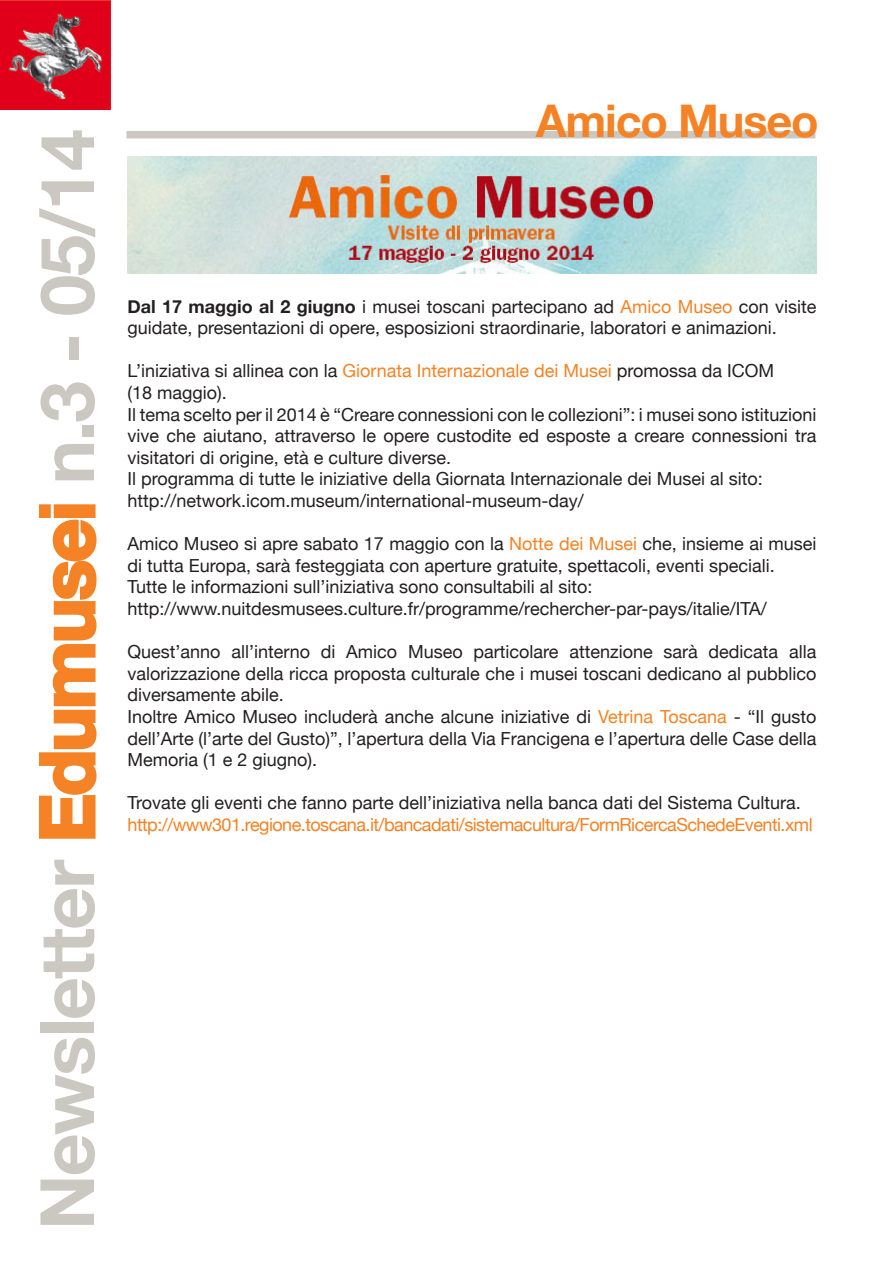
<style>
.page{position:relative;width:893px;height:1263px;background:#fff}
.page>*{position:absolute;margin:0;border:0;box-sizing:border-box;transform-origin:0 0}
.bandella{font:700 75px "Helvetica Neue";letter-spacing:-.025em;color:#cbc8c2}
.titolo{font:700 45px "Helvetica Neue";letter-spacing:-.025em;color:#f58224}
.testo{font:18px/21.6px "Helvetica Neue";color:#231f20;text-align:justify}
.testo-2{font:18px "Helvetica Neue";letter-spacing:-.03em;color:#f58224}
.s1{color:#f58224}
.s2{font-weight:700}
</style>
<div class="page">
<img style="left:0;top:0;width:111px;height:109px">
<svg style="left:39px;top:504px;width:58px;height:335px"></svg>
<div style="left:126px;top:131px;width:689px;height:7px;background:#cbc8c2"></div>
<img style="left:128px;top:156px;width:688px;height:118px">
<p class="bandella" style="left:21px;top:1230px;width:1102px;rotate:-90deg">Newsletter <span class="s1">Edumusei</span> n.3 - 05/14</p>
<p class="titolo" style="left:536px;top:94px;width:284px">Amico Museo</p>
<p class="testo" style="left:128px;top:295px;width:690px"><span class="s2">Dal 17 maggio al 2 giugno</span> i musei toscani partecipano ad <span class="s1">Amico Museo</span> con visite guidate, presentazioni di opere, esposizioni straordinarie, laboratori e animazioni.</p>
<p class="testo" style="left:128px;top:360px;width:648px">L’iniziativa si allinea con la <span class="s1">Giornata Internazionale dei Musei</span> promossa da ICOM</p>
<p class="testo" style="left:128px;top:382px;width:101px">(18 maggio).</p>
<p class="testo" style="left:128px;top:403px;width:690px">Il tema scelto per il 2014 è “Creare connessioni con le collezioni”: i musei sono istituzioni vive che aiutano, attraverso le opere custodite ed esposte a creare connessioni tra visitatori di origine, età e culture diverse.</p>
<p class="testo" style="left:128px;top:468px;width:637px">Il programma di tutte le iniziative della Giornata Internazionale dei Musei al sito:</p>
<p class="testo" style="left:128px;top:490px;width:458px">http://network.icom.museum/international-museum-day/</p>
<p class="testo" style="left:128px;top:533px;width:690px">Amico Museo si apre sabato 17 maggio con la <span class="s1">Notte dei Musei</span> che, insieme ai musei di tutta Europa, sarà festeggiata con aperture gratuite, spettacoli, eventi speciali.</p>
<p class="testo" style="left:128px;top:576px;width:467px">Tutte le informazioni sull’iniziativa sono consultabili al sito:</p>
<p class="testo" style="left:128px;top:598px;width:641px">http://www.nuitdesmusees.culture.fr/programme/rechercher-par-pays/italie/ITA/</p>
<p class="testo" style="left:128px;top:641px;width:690px">Quest’anno all’interno di Amico Museo particolare attenzione sarà dedicata alla valorizzazione della ricca proposta culturale che i musei toscani dedicano al pubblico diversamente abile.</p>
<p class="testo" style="left:128px;top:706px;width:690px">Inoltre Amico Museo includerà anche alcune iniziative di <span class="s1">Vetrina Toscana</span> - “Il gusto dell’Arte (l’arte del Gusto)”, l’apertura della Via Francigena e l’apertura delle Case della Memoria (1 e 2 giugno).</p>
<p class="testo" style="left:128px;top:792px;width:675px">Trovate gli eventi che fanno parte dell’iniziativa nella banca dati del Sistema Cultura.</p>
<p class="testo-2" style="left:128px;top:814px;width:687px">http://www301.regione.toscana.it/bancadati/sistemacultura/FormRicercaSchedeEventi.xml</p>
</div>
